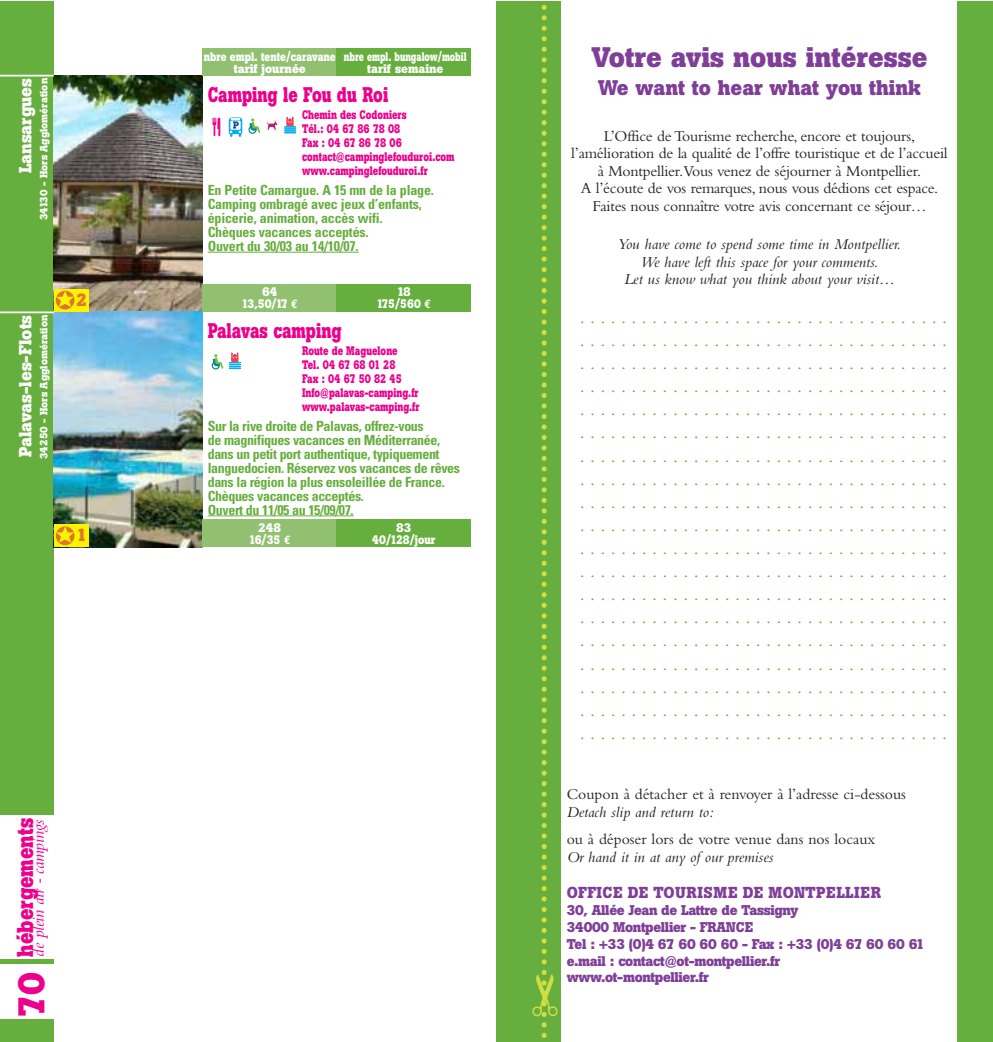
<style>
.page{position:relative;width:993px;height:1042px;background:#fff}
.page>*{position:absolute;margin:0;border:0;box-sizing:border-box;transform-origin:0 0}
.t1{font:700 36.75px "Boton";color:#ec008c}
.t2{font:700 28px "Boton";color:#7f3f98}
.t3{font:700 22.75px "Boton";color:#ec008c;scale:.9 1}
.t4{font:700 21px "Boton";color:#ec008c;scale:.8 1}
.t5{font:700 21px "Boton";color:#7f3f98}
.t6{font:19.25px/23.1px "Bembo";color:#66ae3d;text-align:justify}
.t7{font:700 17.5px "Boton";color:#fff}
.t8{font:italic 17.5px "Bembo";letter-spacing:-.015em;color:#ec008c}
.t9{font:700 17.5px "Boton";color:#dc762c}
.t10{font:15.75px/17.5px "Bembo";letter-spacing:-.015em;color:#231f20}
.t11{font:italic 15.75px/17.5px "Bembo";color:#231f20;text-align:center}
.t12{font:700 15.75px "Boton";letter-spacing:.02em;color:#7f3f98}
.t13{font:700 condensed 14px/14px "Univers";letter-spacing:-.025em;color:#66ae3d}
.t14{font:700 14px/16.8px "Boton";letter-spacing:-.025em;color:#7f3f98}
.t15{font:700 12.25px/14px "Boton";color:#ec008c;scale:.8 1}
.t16{font:700 12.25px/12.2px "Boton";color:#fff;text-align:center}
.t17{font:700 12.25px/12.2px "Boton";color:#fff;text-align:center;scale:.75 1}
.t18{font:700 12.25px/12.2px "Boton";color:#fff;text-align:center;scale:.85 1}
.t19{font:700 10.5px "Boton";color:#fff}
.s1{font-family:"Euro Mono"}
.s2{font-style:italic}
</style>
<div class="page">
<div style="left:0;top:1px;width:54px;height:1041px;background:#66ae3d"></div>
<div style="left:0;top:964px;width:54px;height:54px;background:#fff"></div>
<div style="left:0;top:815px;width:54px;height:143px;background:#fff"></div>
<img style="left:54px;top:76px;width:149px;height:235px">
<div style="left:203px;top:284px;width:134px;height:27px;background:#91c170"></div>
<div style="left:337px;top:284px;width:133px;height:27px;background:#66ae3d"></div>
<hr style="left:208px;top:252px;width:150px;height:1px;background:#66ae3d">
<div style="left:203px;top:48px;width:134px;height:28px;background:#91c170"></div>
<div style="left:337px;top:48px;width:133px;height:28px;background:#66ae3d"></div>
<img style="left:54px;top:311px;width:149px;height:236px">
<div style="left:54px;top:289px;width:34px;height:22px;background:#fff200"></div>
<div style="left:56px;top:291px;width:18px;height:18px;background:#dc762c;border-radius:50%"></div>
<svg style="left:56px;top:291px;width:18px;height:16px"></svg>
<div style="left:54px;top:525px;width:34px;height:22px;background:#fff200"></div>
<div style="left:56px;top:526px;width:18px;height:19px;background:#dc762c;border-radius:50%"></div>
<svg style="left:56px;top:526px;width:18px;height:17px"></svg>
<svg style="left:284px;top:116px;width:11px;height:17px"></svg>
<svg style="left:248px;top:118px;width:30px;height:16px"></svg>
<svg style="left:229px;top:117px;width:13px;height:20px"></svg>
<svg style="left:212px;top:117px;width:8px;height:20px"></svg>
<div style="left:203px;top:520px;width:134px;height:27px;background:#91c170"></div>
<div style="left:337px;top:520px;width:133px;height:27px;background:#66ae3d"></div>
<hr style="left:208px;top:515px;width:145px;height:1px;background:#66ae3d">
<svg style="left:229px;top:352px;width:11px;height:17px"></svg>
<svg style="left:211px;top:354px;width:12px;height:15px"></svg>
<hr style="left:0;top:75px;width:54px;height:2px;background:#fff">
<hr style="left:0;top:311px;width:54px;height:2px;background:#fff">
<div style="left:495px;top:1px;width:65px;height:1041px;background:#66ae3d"></div>
<div style="left:956px;top:1px;width:35px;height:1041px;background:#66ae3d"></div>
<svg style="left:541px;top:4px;width:6px;height:1034px"></svg>
<p class="t7" style="left:19px;top:173px;width:97px;rotate:-90deg">Lansargues</p>
<p class="t19" style="left:40px;top:220px;width:144px;rotate:-90deg">34130 - Hors Agglomération</p>
<p class="t7" style="left:19px;top:457px;width:144px;rotate:-90deg">Palavas-les-Flots</p>
<p class="t19" style="left:40px;top:459px;width:146px;rotate:-90deg">34250 - Hors Agglomération</p>
<p class="t9" style="left:76px;top:293px;width:12px">2</p>
<p class="t9" style="left:76px;top:529px;width:12px">1</p>
<p class="t3" style="left:17px;top:956px;width:155px;rotate:-90deg">hébergements</p>
<p class="t8" style="left:32px;top:956px;width:138px;rotate:-90deg">de plein air - campings</p>
<p class="t1" style="left:19px;top:1018px;width:47px;rotate:-90deg">70</p>
<p class="t18" style="left:204px;top:52px;width:157px">nbre empl. tente/caravane tarif journée</p>
<p class="t17" style="left:344px;top:52px;width:165px">nbre empl. bungalow/mobil tarif semaine</p>
<p class="t4" style="left:208px;top:87px;width:227px">Camping le Fou du Roi</p>
<p class="t15" style="left:302px;top:109px;width:192px">Chemin des Codoniers<br>Tél.: 04 67 86 78 08<br>Fax : 04 67 86 78 06 contact@campinglefouduroi.com www.campinglefouduroi.fr</p>
<p class="t13" style="left:208px;top:184px;width:228px">En Petite Camargue. A 15 mn de la plage.<br>Camping ombragé avec jeux d’enfants, épicerie, animation, accès wifi.<br>Chèques vacances acceptés.<br>Ouvert du 30/03 au 14/10/07.</p>
<p class="t16" style="left:241px;top:287px;width:58px">64<br>13,50/17 <span class="s1">€</span></p>
<p class="t16" style="left:376px;top:287px;width:56px">18<br>175/560 <span class="s1">€</span></p>
<p class="t4" style="left:208px;top:323px;width:169px">Palavas camping</p>
<p class="t15" style="left:302px;top:345px;width:148px">Route de Maguelone<br>Tel. 04 67 68 01 28<br>Fax : 04 67 50 82 45<br>Info@palavas-camping.fr www.palavas-camping.fr</p>
<p class="t13" style="left:208px;top:420px;width:254px">Sur la rive droite de Palavas, offrez-vous<br>de magnifiques vacances en Méditerranée, dans un petit port authentique, typiquement languedocien. Réservez vos vacances de rêves dans la région la plus ensoleillée de France.<br>Chèques vacances acceptés.<br>Ouvert du 11/05 au 15/09/07.</p>
<p class="t16" style="left:249px;top:522px;width:43px">248<br>16/35 <span class="s1">€</span></p>
<p class="t16" style="left:372px;top:522px;width:65px">83<br>40/128/jour</p>
<p class="t2" style="left:591px;top:47px;width:338px">Votre avis nous intéresse</p>
<p class="t5" style="left:598px;top:81px;width:324px">We want to hear what you think</p>
<p class="t10" style="left:571px;top:129px;width:378px;text-align:center">L’Office de Tourisme recherche, encore et toujours, l’amélioration de la qualité de l’offre touristique et de l’accueil à Montpellier.Vous venez de séjourner à Montpellier.<br>A l’écoute de vos remarques, nous vous dédions cet espace.<br>Faites nous connaître votre avis concernant ce séjour…</p>
<p class="t11" style="left:617px;top:237px;width:285px">You have come to spend some time in Montpellier.<br>We have left this space for your comments.<br>Let us know what you think about your visit…</p>
<p class="t6" style="left:579px;top:307px;width:369px">. . . . . . . . . . . . . . . . . . . . . . . . . . . . . . . . . . . . . . . . . . . . . . . . . . . . . . . . . . . . . . . . . . . . . . . . . . . . . . . . . . . . . . . . . . . . . . . . . . . . . . . . . . . . . . . . . . . . . . . . . . . . . . . . . . . . . . . . . . . . . . . . . . . . . . . . . . . . . . . . . . . . . . . . . . . . . . . . . . . . . . . . . . . . . . . . . . . . . . . . . . . . . . . . . . . . . . . . . . . . . . . . . . . . . . . . . . . . . . . . . . . . . . . . . . . . . . . . . . . . . . . . . . . . . . . . . . . . . . . . . . . . . . . . . . . . . . . . . . . . . . . . . . . . . . . . . . . . . . . . . . . . . . . . . . . . . . . . . . . . . . . . . . . . . . . . . . . . . . . . . . . . . . . . . . . . . . . . . . . . . . . . . . . . . . . . . . . . . . . . . . . . . . . . . . . . . . . . . . . . . . . . . . . . . . . . . . . . . . . . . . . . . . . . . . . . . . . . . . . . . . . . . . . . . . . . . . . . . . . . . . . . . . . . . . . . . . . . . . . . . . . . . . . . . . . . . . . . . . . . . . . . . . . . . . . . . . . . . . . . . . . . . . . . . . . . . . . . . . . . . . . . . . . . . . . . . . . . . . . . . . . . . . . . . . . . . . . . . . . . . . . . . . . . . . . . . . . . . . . . . . . . . . . . . . . . . . . . . . . . . . . . . . . . . . . . . . . . . . . . . . . . . . . . . . . . . . . . . . . . . . . .</p>
<p class="t10" style="left:566px;top:787px;width:341px">Coupon à détacher et à renvoyer à l’adresse ci-dessous<br><span class="s2">Detach slip and return to:</span></p>
<p class="t10" style="left:566px;top:832px;width:310px">ou à déposer lors de votre venue dans nos locaux<br><span class="s2">Or hand it in at any of our premises</span></p>
<p class="t12" style="left:566px;top:886px;width:316px">OFFICE DE TOURISME DE MONTPELLIER</p>
<p class="t14" style="left:566px;top:903px;width:359px">30, Allée Jean de Lattre de Tassigny<br>34000 Montpellier - FRANCE<br>Tel : +33 (0)4 67 60 60 60 - Fax : +33 (0)4 67 60 60 61 e.mail : contact@ot-montpellier.fr www.ot-montpellier.fr</p>
</div>
